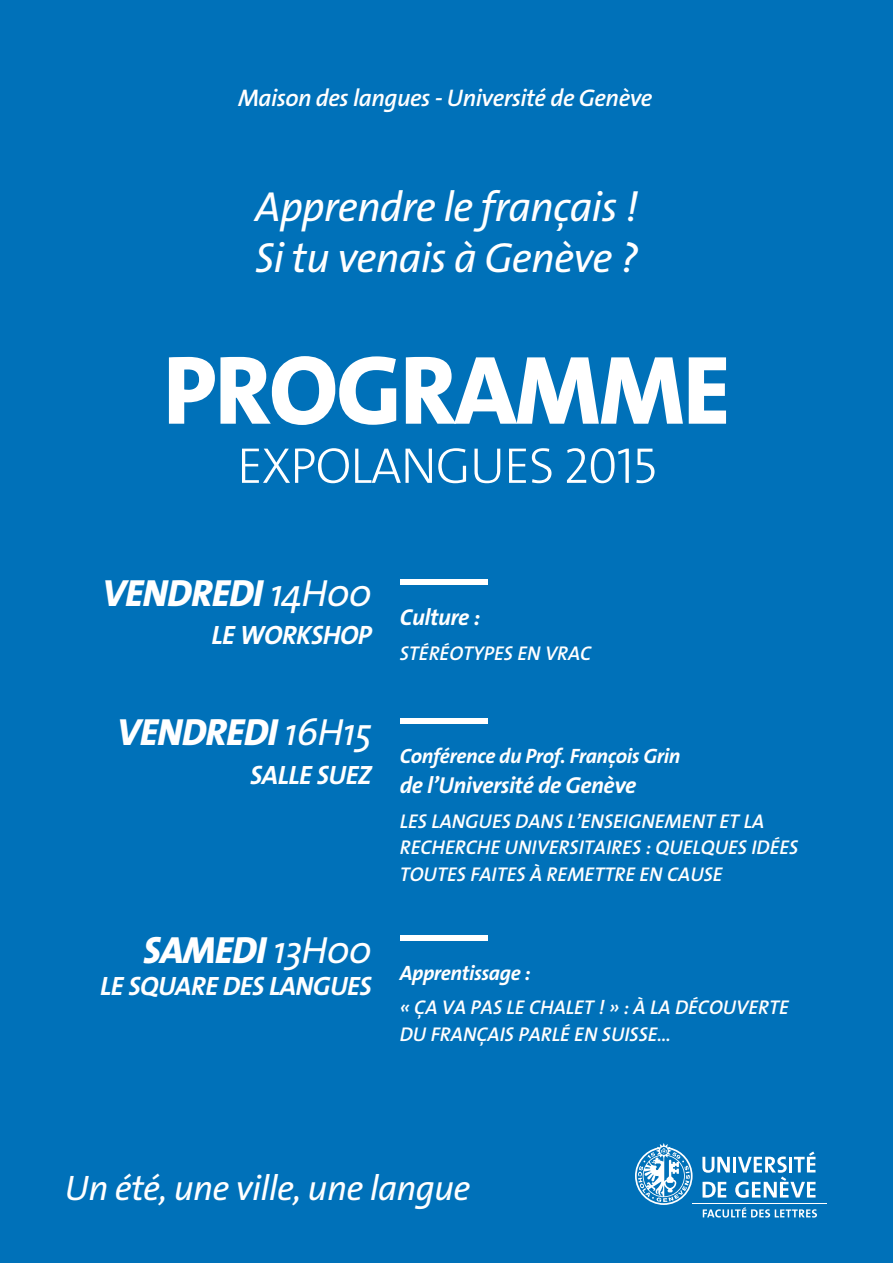
<style>
.page{position:relative;width:893px;height:1263px;background:#0071b9}
.page>*{position:absolute;margin:0;border:0;box-sizing:border-box;transform-origin:0 0}
.t1{font:800 98.25px "The Sans Os F";letter-spacing:-.02em;color:#fff}
.t2{font:300 50.7px "The Sans Os F";letter-spacing:-.02em;color:#fff}
.t3{font:italic 42.22px/50.7px "The Sans Os F";letter-spacing:-.02em;color:#fff}
.t4{font:italic 800 38.1px "The Sans Os F";letter-spacing:-.02em;color:#fff}
.t5{font:italic 35.62px "The Sans Os F";letter-spacing:-.02em;color:#fff}
.t6{font:italic 700 26.62px "The Sans Os F";letter-spacing:-.02em;color:#fff}
.t7{font:italic 600 24.15px "The Sans Os F";letter-spacing:-.02em;color:#fff}
.t8{font:italic 700 23.17px "The Sans Os F";letter-spacing:-.02em;color:#fff}
.t9{font:italic 700 20.85px "The Sans Os F";letter-spacing:-.02em;color:#fff}
.t10{font:italic 600 19.95px/26.6px "The Sans Os F";color:#fff}
.s1{font-weight:400}
</style>
<div class="page">
<svg style="left:703px;top:1207px;width:114px;height:10px"></svg>
<svg style="left:702px;top:1151px;width:113px;height:47px"></svg>
<svg style="left:635px;top:1143px;width:58px;height:62px"></svg>
<hr style="left:692px;top:1203px;width:135px;height:1px;background:#fff">
<div style="left:400px;top:579px;width:88px;height:5px;background:#fff"></div>
<div style="left:400px;top:718px;width:88px;height:6px;background:#fff"></div>
<div style="left:400px;top:935px;width:88px;height:6px;background:#fff"></div>
<p class="t7" style="left:238px;top:82px;width:416px">Maison des langues - Université de Genève</p>
<h3 class="t3" style="left:255px;top:182px;width:385px">Apprendre le français !<br>Si tu venais à Genève ?</h3>
<h1 class="t1" style="left:163px;top:327px;width:569px">PROGRAMME</h1>
<h2 class="t2" style="left:237px;top:433px;width:421px">EXPOLANGUES 2015</h2>
<h3 class="t4" style="left:102px;top:568px;width:271px">VENDREDI <span class="s1">14H00</span></h3>
<h3 class="t6" style="left:212px;top:618px;width:162px">LE WORKSHOP</h3>
<h3 class="t4" style="left:117px;top:708px;width:256px">VENDREDI <span class="s1">16H15</span></h3>
<h3 class="t6" style="left:250px;top:757px;width:123px">SALLE SUEZ</h3>
<h3 class="t4" style="left:143px;top:925px;width:230px">SAMEDI <span class="s1">13H00</span></h3>
<h3 class="t6" style="left:100px;top:969px;width:273px">LE SQUARE DES LANGUES</h3>
<p class="t8" style="left:400px;top:603px;width:82px">Culture :</p>
<p class="t10" style="left:400px;top:640px;width:193px">STÉRÉOTYPES EN VRAC</p>
<p class="t9" style="left:400px;top:742px;width:282px">Conférence du Prof. François Grin</p>
<p class="t8" style="left:400px;top:771px;width:238px">de l’Université de Genève</p>
<p class="t10" style="left:400px;top:808px;width:400px">LES LANGUES DANS L’ENSEIGNEMENT ET LA<br>RECHERCHE UNIVERSITAIRES : QUELQUES IDÉES<br>TOUTES FAITES À REMETTRE EN CAUSE</p>
<p class="t9" style="left:400px;top:960px;width:132px">Apprentissage :</p>
<p class="t10" style="left:400px;top:995px;width:391px">« ÇA VA PAS LE CHALET ! » : À LA DÉCOUVERTE<br>DU FRANÇAIS PARLÉ EN SUISSE…</p>
<h3 class="t5" style="left:65px;top:1165px;width:407px">Un été, une ville, une langue</h3>
</div>
